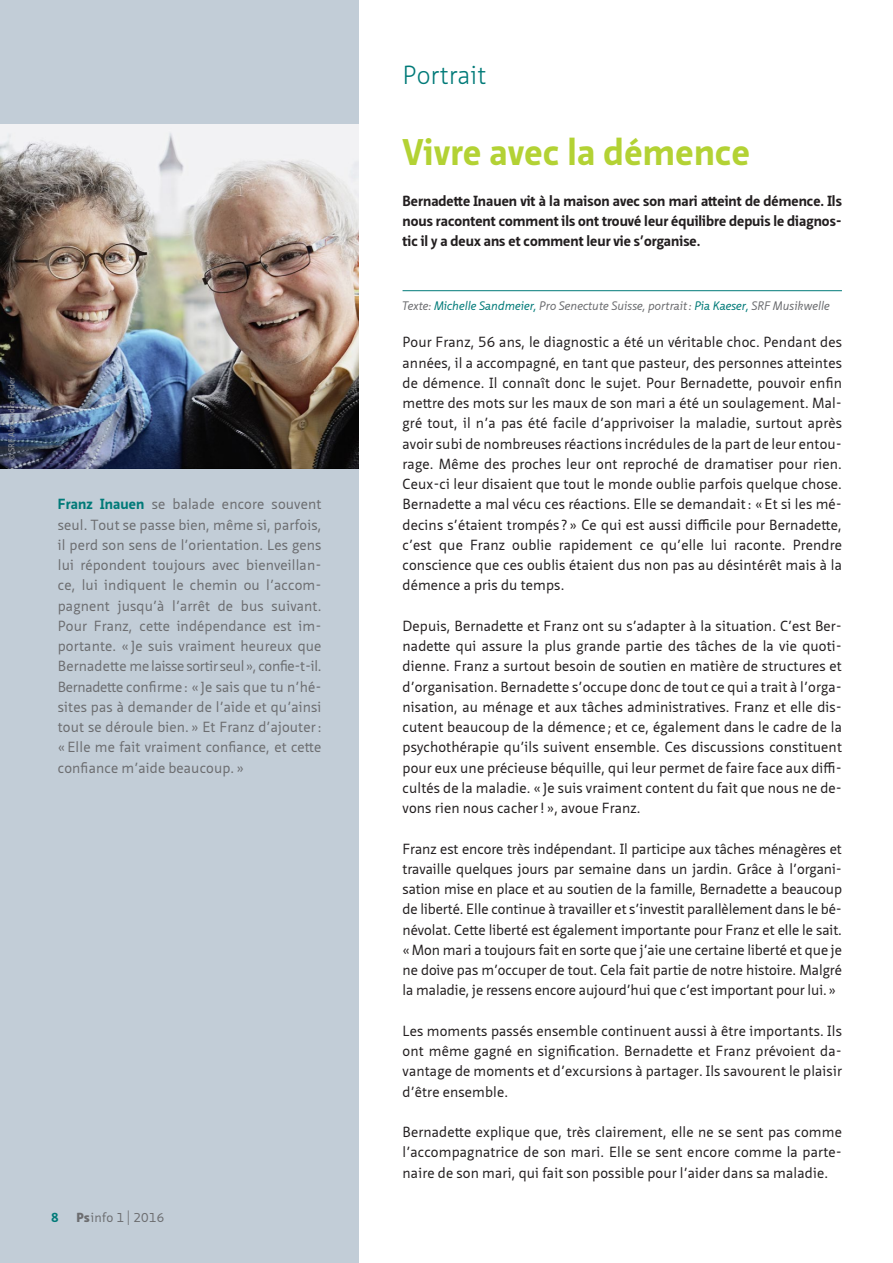
<style>
.page{position:relative;width:893px;height:1263px;background:#fff}
.page>*{position:absolute;margin:0;border:0;box-sizing:border-box;transform-origin:0 0}
.t1{font:700 36px "Neue Sans Pro";letter-spacing:.01em;color:#b3d234}
.t2{font:300 25.5px "Neue Sans Pro";color:#007a78}
.t3{font:14.25px/20.2px "Neue Sans Pro";letter-spacing:-.005em;color:#231f20;text-align:justify}
.t4{font:14.25px/20.2px "Neue Sans Pro";letter-spacing:.01em;color:#6c6d70;text-align:justify}
.t5{font:700 14.25px/20.2px "Neue Sans Pro";color:#231f20;text-align:justify}
.t6{font:700 12.75px "Neue Sans Pro";color:#007a78}
.t7{font:12.45px "Neue Sans Pro";color:#6c6d70}
.t8{font:italic 12px "Neue Sans Pro";color:#6c6d70}
.t9{font:8.25px "Neue Sans Pro";color:#939598}
.s1{font-weight:700;color:#007a78}
.s2{font-weight:900;font-size:12.75px}
.s3{font-size:12.75px}
.s4{font-weight:300;font-size:19.2px}
.s5{color:#007a78}
</style>
<div class="page">
<div style="left:0;top:0;width:358px;height:1263px;background:#c2cdd7"></div>
<hr style="left:403px;top:290px;width:439px;height:1px;background:#007a78">
<img style="left:0;top:124px;width:358px;height:345px">
<p class="t9" style="left:6px;top:460px;width:85px;rotate:-90deg">© SRF Alexandra Felder</p>
<p class="t4" style="left:58px;top:494px;width:265px"><span class="s1">Franz Inauen</span> se balade encore souvent seul. Tout se passe bien, même si, parfois, il perd son sens de l’orientation. Les gens lui répondent toujours avec bienveillan&shy;ce, lui indiquent le chemin ou l’accom&shy;pagnent jusqu’à l’arrêt de bus suivant.<br>Pour Franz, cette indépendance est im&shy;portante. « Je suis vraiment heureux que Bernadette me laisse sortir seul», confie-t-il.<br>Bernadette confirme : « Je sais que tu n’hé&shy;sites pas à demander de l’aide et qu’ainsi tout se déroule bien. » Et Franz d’ajouter: « Elle me fait vraiment confiance, et cette confiance m’aide beaucoup. »</p>
<p class="t6" style="left:51px;top:1209px;width:9px">8</p>
<p class="t7" style="left:77px;top:1209px;width:89px"><span class="s2">Ps</span><span class="s3">info</span> 1 <span class="s4">l</span> 2016</p>
<h2 class="t2" style="left:402px;top:58px;width:85px">Portrait</h2>
<h1 class="t1" style="left:403px;top:129px;width:349px">Vivre avec la démence</h1>
<p class="t5" style="left:403px;top:190px;width:441px">Bernadette Inauen vit à la maison avec son mari atteint de démence. Ils nous racontent comment ils ont trouvé leur équilibre depuis le diagnos&shy;tic il y a deux ans et comment leur vie s’organise.</p>
<p class="t8" style="left:403px;top:298px;width:429px">Texte: <span class="s5">Michelle Sandmeier,</span> Pro Senectute Suisse, portrait: <span class="s5">Pia Kaeser,</span> SRF Musikwelle</p>
<p class="t3" style="left:403px;top:332px;width:441px">Pour Franz, 56 ans, le diagnostic a été un véritable choc. Pendant des années, il a accompagné, en tant que pasteur, des personnes atteintes de démence. Il connaît donc le sujet. Pour Bernadette, pouvoir enfin mettre des mots sur les maux de son mari a été un soulagement. Mal&shy;gré tout, il n’a pas été facile d’apprivoiser la maladie, surtout après avoir subi de nombreuses réactions incrédules de la part de leur entou&shy;rage. Même des proches leur ont reproché de dramatiser pour rien.<br>Ceux-ci leur disaient que tout le monde oublie parfois quelque chose.<br>Bernadette a mal vécu ces réactions. Elle se demandait: « Et si les mé&shy;decins s’étaient trompés ? » Ce qui est aussi difficile pour Bernadette, c’est que Franz oublie rapidement ce qu’elle lui raconte. Prendre conscience que ces oublis étaient dus non pas au désintérêt mais à la démence a pris du temps.</p>
<p class="t3" style="left:403px;top:615px;width:441px">Depuis, Bernadette et Franz ont su s’adapter à la situation. C’est Ber&shy;nadette qui assure la plus grande partie des tâches de la vie quoti&shy;dienne. Franz a surtout besoin de soutien en matière de structures et d’organisation. Bernadette s’occupe donc de tout ce qui a trait à l’orga&shy;nisation, au ménage et aux tâches administratives. Franz et elle dis&shy;cutent beaucoup de la démence ; et ce, également dans le cadre de la psychothérapie qu’ils suivent ensemble. Ces discussions constituent pour eux une précieuse béquille, qui leur permet de faire face aux diffi&shy;cultés de la maladie. « Je suis vraiment content du fait que nous ne de&shy;vons rien nous cacher! », avoue Franz.</p>
<p class="t3" style="left:403px;top:838px;width:441px;text-align:left">Franz est encore très indépendant. Il participe aux tâches ménagères et travaille quelques jours par semaine dans un jardin. Grâce à l’organi&shy;sation mise en place et au soutien de la famille, Bernadette a beaucoup de liberté. Elle continue à travailler et s’investit parallèlement dans le bé&shy;névolat. Cette liberté est également importante pour Franz et elle le sait. «Mon mari a toujours fait en sorte que j’aie une certaine liberté et que je ne doive pas m’occuper de tout. Cela fait partie de notre histoire. Malgré la maladie, je ressens encore aujourd’hui que c’est important pour lui.»</p>
<p class="t3" style="left:403px;top:1020px;width:441px">Les moments passés ensemble continuent aussi à être importants. Ils ont même gagné en signification. Bernadette et Franz prévoient da&shy;vantage de moments et d’excursions à partager. Ils savourent le plaisir d’être ensemble.</p>
<p class="t3" style="left:403px;top:1122px;width:441px">Bernadette explique que, très clairement, elle ne se sent pas comme l’accompagnatrice de son mari. Elle se sent encore comme la parte&shy;naire de son mari, qui fait son possible pour l’aider dans sa maladie.</p>
</div>
